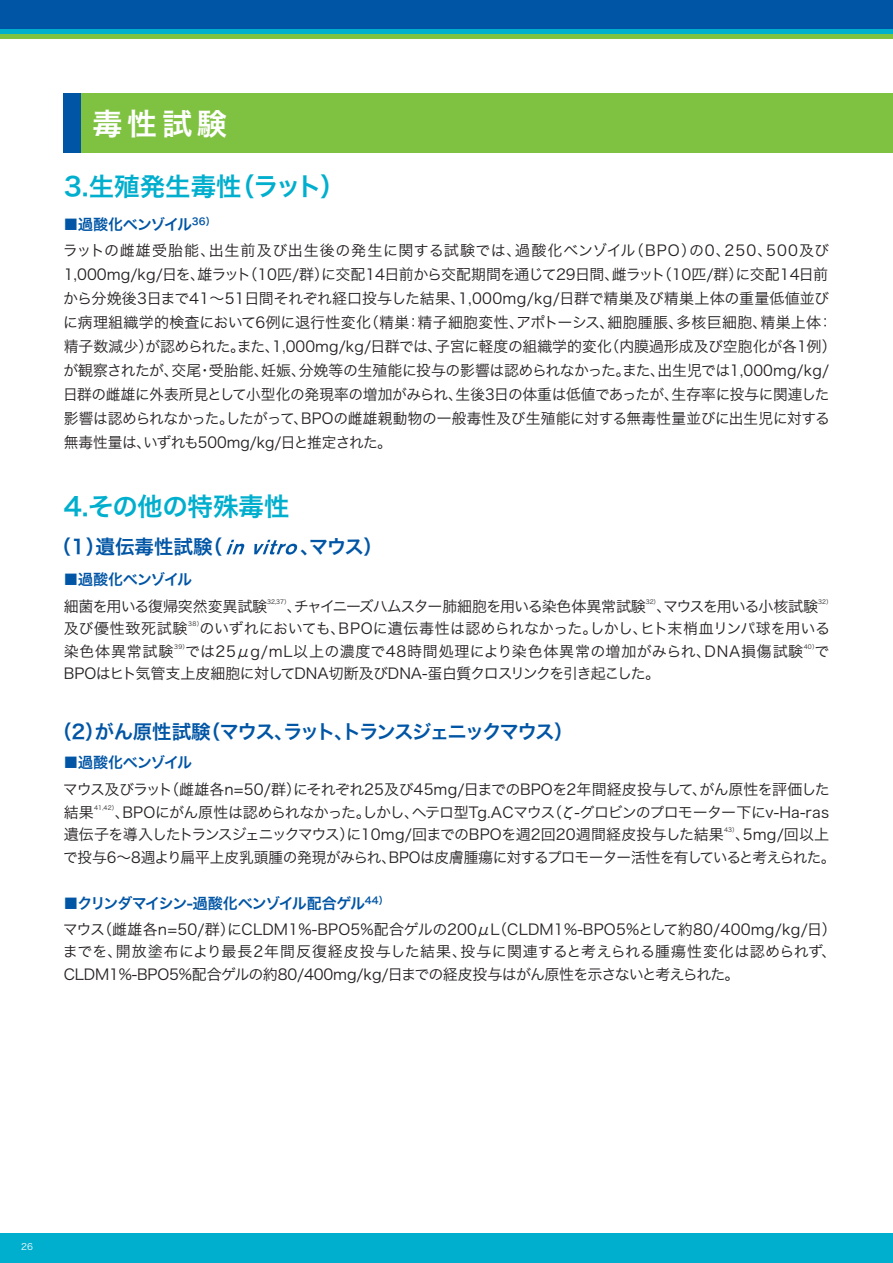
<style>
.page{position:relative;width:893px;height:1263px;background:#fff}
.page>*{position:absolute;margin:0;border:0;box-sizing:border-box;transform-origin:0 0}
.t1{font:30px "Hiragino Sans Pr 6 N W6";color:#fff}
.t2{font:25.5px "Hiragino Sans Pr 6 N W6";color:#00aecd}
.t3{font:25.5px "Hiragino Sans Pr 6 N W6";letter-spacing:-.02em;color:#00aecd}
.t4{font:19.5px "Hiragino Sans Pr 6 N W6";letter-spacing:-.075em;color:#0155a5}
.t5{font:19.5px "Hiragino Sans Pr 6 N W6";letter-spacing:-.1em;color:#0155a5}
.t6{font:15px/24px "Hiragino Sans Pr 6 N W3";letter-spacing:-.01em;color:#231f20}
.t7{font:15px/22.5px "Hiragino Sans Pr 6 N W3";letter-spacing:-.045em;color:#231f20}
.t8{font:15px/22.5px "Hiragino Sans Pr 6 N W3";letter-spacing:-.03em;color:#231f20}
.t9{font:15px "Hiragino Sans Pr 6 N W3";letter-spacing:.01em;color:#231f20}
.t10{font:15px/22.5px "Hiragino Sans Pr 6 N W3";letter-spacing:-.035em;color:#231f20}
.t11{font:15px "Hiragino Sans Pr 6 N W3";letter-spacing:-.04em;color:#231f20}
.t12{font:15px "Hiragino Sans Pr 6 N W3";letter-spacing:.015em;color:#231f20}
.t13{font:15px "Hiragino Sans Pr 6 N W3";letter-spacing:.025em;color:#231f20}
.t14{font:15px "Hiragino Sans Pr 6 N W3";letter-spacing:.06em;color:#231f20}
.t15{font:15px "Hiragino Sans Pr 6 N W3";letter-spacing:.045em;color:#231f20}
.t16{font:15px "Hiragino Sans Pr 6 N W6";letter-spacing:-.055em;color:#0155a5}
.t17{font:15px "Hiragino Sans Pr 6 N W3";letter-spacing:-.065em;color:#231f20}
.t18{font:15px "Hiragino Sans Pr 6 N W6";letter-spacing:-.075em;color:#0155a5}
.t19{font:15px "Hiragino Sans Pr 6 N W3";letter-spacing:.02em;color:#231f20}
.t20{font:15px "Hiragino Sans Pr 6 N W3";letter-spacing:-.075em;color:#231f20}
.t21{font:15px "Hiragino Sans Pr 6 N W3";letter-spacing:-.05em;color:#231f20}
.t22{font:15px "Hiragino Sans Pr 6 N W3";letter-spacing:.05em;color:#231f20}
.t23{font:9.6px "Hiragino Sans Pr 6 N W6";color:#0155a5}
.t24{font:9px "Hiragino Sans Pr 6 N W3";color:#fff}
.t25{font:6px "Hiragino Sans Pr 6 N W3";letter-spacing:.01em;color:#231f20}
</style>
<div class="page">
<div style="left:0;top:1233px;width:893px;height:30px;background:#00aecd"></div>
<div style="left:0;top:0;width:893px;height:30px;background:#0155a5"></div>
<hr style="left:0;top:30px;width:893px;height:4px;background:#00aecd">
<hr style="left:0;top:34px;width:893px;height:4px;background:#7fc241">
<div style="left:64px;top:94px;width:829px;height:59px;background:#7fc241"></div>
<div style="left:64px;top:94px;width:17px;height:59px;background:#0155a5"></div>
<svg style="left:226px;top:540px;width:19px;height:14px"></svg>
<svg style="left:254px;top:540px;width:44px;height:14px"></svg>
<h1 class="t1" style="left:92px;top:96px;width:136px">毒性試験</h1>
<h2 class="t2" style="left:229px;top:164px;width:118px">（ラット(</h2>
<h2 class="t2" style="left:64px;top:164px;width:180px">3.生殖発生毒性</h2>
<p class="t23" style="left:192px;top:213px;width:25px">36(</p>
<p class="t16" style="left:63px;top:211px;width:130px">■過酸化ベンゾイル</p>
<p class="t6" style="left:515px;top:237px;width:122px">過酸化ベンゾイル</p>
<p class="t15" style="left:209px;top:237px;width:314px">出生前及び出生後の発生に関する試験では、</p>
<p class="t14" style="left:63px;top:237px;width:154px">ラットの雌雄受胎能、</p>
<p class="t6" style="left:629px;top:237px;width:103px">（BPO の） 0、</p>
<p class="t6" style="left:766px;top:237px;width:65px">500及び</p>
<p class="t6" style="left:724px;top:237px;width:49px">250、</p>
<p class="t7" style="left:321px;top:262px;width:300px">に交配14日前から交配期間を通じて29日間、</p>
<p class="t6" style="left:736px;top:261px;width:94px">に交配14日前</p>
<p class="t6" style="left:64px;top:261px;width:189px">1,000mg/kg/日を雄ラット</p>
<p class="t6" style="left:242px;top:261px;width:88px">（10匹群/ ）</p>
<p class="t6" style="left:657px;top:261px;width:88px">（10匹群/ ）</p>
<p class="t6" style="left:612px;top:261px;width:55px">雌ラット</p>
<p class="t6" style="left:190px;top:261px;width:16px">、</p>
<p class="t9" style="left:458px;top:285px;width:373px">1,000mg/kg/日群で精巣及び精巣上体の重量低値並び</p>
<p class="t6" style="left:63px;top:285px;width:404px">から分娩後3日まで41～51日間それぞれ経口投与した結果、</p>
<p class="t6" style="left:516px;top:309px;width:100px">アポトーシス、</p>
<p class="t6" style="left:676px;top:309px;width:93px">多核巨細胞、</p>
<p class="t6" style="left:364px;top:309px;width:47px">（精巣</p>
<p class="t6" style="left:760px;top:309px;width:62px">精巣上体</p>
<p class="t19" style="left:63px;top:309px;width:309px">に病理組織学的検査において6例に退行性変化</p>
<p class="t6" style="left:417px;top:309px;width:108px">精子細胞変性、</p>
<p class="t6" style="left:607px;top:309px;width:78px">細胞腫脹、</p>
<p class="t6" style="left:406px;top:309px;width:16px">：</p>
<p class="t6" style="left:818px;top:309px;width:16px">：</p>
<p class="t6" style="left:605px;top:333px;width:234px">（内膜過形成及び空胞化が各1例(</p>
<p class="t6" style="left:435px;top:333px;width:178px">子宮に軽度の組織学的変化</p>
<p class="t6" style="left:64px;top:333px;width:91px">精子数減少）</p>
<p class="t6" style="left:272px;top:333px;width:172px">1,000mg/kg/日群では、</p>
<p class="t21" style="left:145px;top:333px;width:136px">が認められたまた、</p>
<p class="t6" style="left:230px;top:333px;width:16px">。</p>
<p class="t6" style="left:299px;top:357px;width:532px">分娩等の生殖能に投与の影響は認められなかったまた出生児では1,000mg/kg/</p>
<p class="t6" style="left:209px;top:357px;width:61px">受胎能、</p>
<p class="t21" style="left:63px;top:357px;width:117px">が観察されたが、</p>
<p class="t6" style="left:171px;top:357px;width:31px">交尾</p>
<p class="t6" style="left:261px;top:357px;width:46px">妊娠、</p>
<p class="t6" style="left:198px;top:357px;width:16px">・</p>
<p class="t6" style="left:615px;top:357px;width:16px">。</p>
<p class="t6" style="left:650px;top:357px;width:16px">、</p>
<p class="t6" style="left:672px;top:381px;width:159px">生存率に投与に関連した</p>
<p class="t6" style="left:63px;top:381px;width:768px">日群の雌雄に外表所見として小型化の発現率の増加がみられ、<br>影響は認められなかったしたがって BPOの雌雄親動物の一般毒性及び生殖能に対する無毒性量並びに出生児に対する</p>
<p class="t8" style="left:455px;top:382px;width:225px">生後3日の体重は低値であったが、</p>
<p class="t6" style="left:64px;top:405px;width:330px;text-align:center">。<br>無毒性量はいずれも500mg/kg/日と推定された。</p>
<p class="t6" style="left:293px;top:405px;width:16px">、</p>
<p class="t6" style="left:136px;top:429px;width:16px">、</p>
<h2 class="t3" style="left:64px;top:483px;width:227px">4.その他の特殊毒性</h2>
<h3 class="t4" style="left:96px;top:529px;width:119px">遺伝毒性試験</h3>
<h3 class="t4" style="left:52px;top:529px;width:55px">（1）</h3>
<h3 class="t4" style="left:203px;top:529px;width:21px">（</h3>
<p class="t16" style="left:63px;top:565px;width:130px">■過酸化ベンゾイル</p>
<h3 class="t4" style="left:309px;top:529px;width:76px">マウス(</h3>
<h3 class="t4" style="left:300px;top:529px;width:21px">、</h3>
<p class="t17" style="left:294px;top:593px;width:354px">チャイニーズハムスター肺細胞を用いる染色体異常試験</p>
<p class="t25" style="left:267px;top:596px;width:24px">32,37）</p>
<p class="t25" style="left:646px;top:596px;width:15px">32）</p>
<p class="t25" style="left:818px;top:596px;width:15px">32(</p>
<p class="t6" style="left:64px;top:593px;width:205px">細菌を用いる復帰突然変異試験</p>
<p class="t20" style="left:663px;top:593px;width:157px">マウスを用いる小核試験</p>
<p class="t6" style="left:287px;top:593px;width:16px">、</p>
<p class="t6" style="left:656px;top:593px;width:16px">、</p>
<p class="t8" style="left:199px;top:616px;width:147px">のいずれにおいても、</p>
<p class="t25" style="left:188px;top:619px;width:16px">38）</p>
<p class="t9" style="left:339px;top:615px;width:260px">BPOに遺伝毒性は認められなかった。</p>
<p class="t15" style="left:64px;top:615px;width:125px">及び優性致死試験</p>
<p class="t8" style="left:640px;top:616px;width:191px">ヒト末梢血リンパ球を用いる</p>
<p class="t6" style="left:590px;top:615px;width:60px">しかし、</p>
<p class="t25" style="left:174px;top:641px;width:16px">39）</p>
<p class="t25" style="left:804px;top:641px;width:16px">40）</p>
<p class="t22" style="left:704px;top:638px;width:100px">DNA損傷試験</p>
<p class="t13" style="left:185px;top:638px;width:527px">では25μg/mL以上の濃度で48時間処理により染色体異常の増加がみられ、</p>
<p class="t8" style="left:64px;top:639px;width:598px">染色体異常試験<br>BPOはヒト気管支上皮細胞に対してDNA切断及びDNA-蛋白質クロスリンクを引き起こした。</p>
<p class="t6" style="left:815px;top:638px;width:16px">で</p>
<h3 class="t4" style="left:52px;top:713px;width:54px">（2）</h3>
<h3 class="t5" style="left:201px;top:713px;width:374px">（マウスラットトランスジェニックマウス(</h3>
<h3 class="t4" style="left:95px;top:713px;width:117px">がん原性試験</h3>
<h3 class="t4" style="left:274px;top:713px;width:21px">、</h3>
<h3 class="t4" style="left:334px;top:713px;width:21px">、</h3>
<p class="t16" style="left:63px;top:749px;width:130px">■過酸化ベンゾイル</p>
<p class="t6" style="left:164px;top:777px;width:138px">（雌雄各n=50/群）</p>
<p class="t6" style="left:293px;top:777px;width:538px">にそれぞれ25及び45mg/日までのBPOを2年間経皮投与してがん原性を評価した</p>
<p class="t20" style="left:63px;top:776px;width:111px">マウス及びラット</p>
<p class="t6" style="left:692px;top:777px;width:16px">、</p>
<p class="t25" style="left:94px;top:802px;width:25px">41,42）</p>
<p class="t11" style="left:547px;top:799px;width:283px">（ζ-グロビンのプロモーター下にv-Ha-ras</p>
<p class="t6" style="left:64px;top:799px;width:32px">結果</p>
<p class="t11" style="left:122px;top:799px;width:434px">BPOにがん原性は認められなかったしかしヘテロ型Tg.ACマウス</p>
<p class="t6" style="left:356px;top:799px;width:16px">。</p>
<p class="t6" style="left:115px;top:799px;width:16px">、</p>
<p class="t6" style="left:404px;top:799px;width:16px">、</p>
<p class="t25" style="left:724px;top:825px;width:16px">43）</p>
<p class="t7" style="left:389px;top:822px;width:448px;text-indent:-325px">遺伝子を導入したトランスジェニックマウスに） 10mg/回までのBPOを週2回20週間経皮投与した結果<br>BPOは皮膚腫瘍に対するプロモーター活性を有していると考えられた。</p>
<p class="t6" style="left:743px;top:822px;width:88px">5mg/回以上</p>
<p class="t6" style="left:735px;top:822px;width:16px">、</p>
<p class="t6" style="left:63px;top:844px;width:334px">で投与6～8週より扁平上皮乳頭腫の発現がみられ、</p>
<p class="t23" style="left:365px;top:891px;width:25px">44(</p>
<p class="t18" style="left:63px;top:890px;width:303px">■クリンダマイシン-過酸化ベンゾイル配合ゲル</p>
<p class="t12" style="left:227px;top:916px;width:274px">にCLDM1%-BPO5%配合ゲルの200μL</p>
<p class="t6" style="left:97px;top:916px;width:139px">（雌雄各n=50/群）</p>
<p class="t12" style="left:492px;top:916px;width:346px">（CLDM1%-BPO5%として約80/400mg/kg 日/ (</p>
<p class="t6" style="left:63px;top:916px;width:44px">マウス</p>
<p class="t9" style="left:460px;top:938px;width:378px">投与に関連すると考えられる腫瘍性変化は認められず、</p>
<p class="t14" style="left:116px;top:938px;width:353px">開放塗布により最長2年間反復経皮投与した結果、</p>
<p class="t10" style="left:63px;top:939px;width:678px">までを、<br>CLDM1%-BPO5%配合ゲルの約80/400mg/kg/日までの経皮投与はがん原性を示さないと考えられた。</p>
<p class="t24" style="left:21px;top:1239px;width:13px">26</p>
</div>
